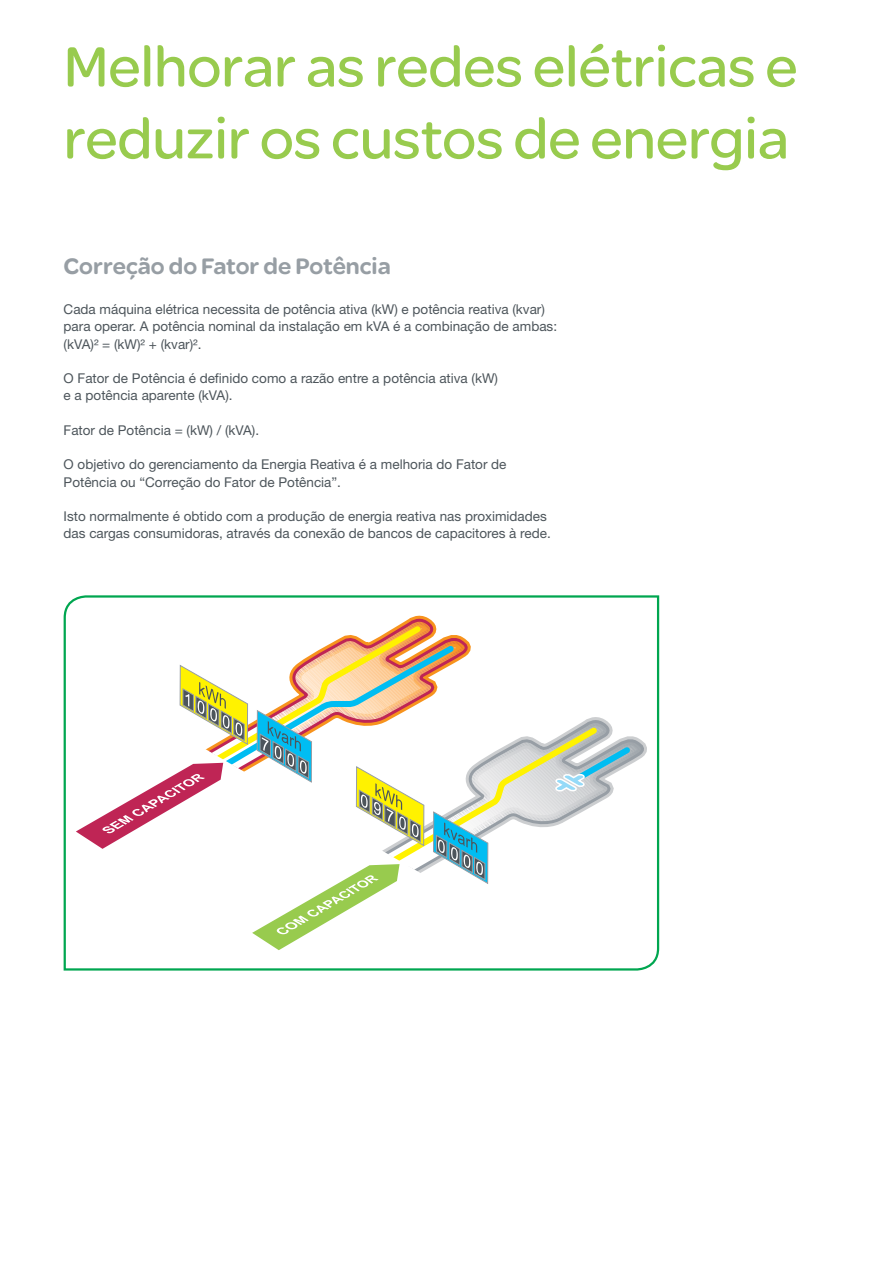
<style>
.page{position:relative;width:893px;height:1263px;background:#fff}
.page>*{position:absolute;margin:0;border:0;box-sizing:border-box;transform-origin:0 0}
.t1{font:60px/72px "SE Optimist";letter-spacing:-.005em;color:#98cb4e}
.t2{font:900 24px "SE Optimist";color:#979ea4}
.t3{font:13.5px/17.2px "Helvetica Neue LT Std";color:#4d555b}
</style>
<div class="page">
<svg style="left:63px;top:595px;width:597px;height:376px"></svg>
<h1 class="t1" style="left:64px;top:36px;width:735px">Melhorar as redes elétricas e reduzir os custos de energia</h1>
<h2 class="t2" style="left:64px;top:258px;width:329px">Correção do Fator de Potência</h2>
<p class="t3" style="left:64px;top:302px;width:495px">Cada máquina elétrica necessita de potência ativa (kW) e potência reativa (kvar) para operar. A potência nominal da instalação em kVA é a combinação de ambas: (kVA)² = (kW)² + (kvar)².</p>
<p class="t3" style="left:64px;top:371px;width:436px">O Fator de Potência é definido como a razão entre a potência ativa (kW) e a potência aparente (kVA).</p>
<p class="t3" style="left:64px;top:423px;width:197px">Fator de Potência = (kW) / (kVA).</p>
<p class="t3" style="left:64px;top:458px;width:444px">O objetivo do gerenciamento da Energia Reativa é a melhoria do Fator de<br>Potência ou “Correção do Fator de Potência”.</p>
<p class="t3" style="left:64px;top:509px;width:488px">Isto normalmente é obtido com a produção de energia reativa nas proximidades das cargas consumidoras, através da conexão de bancos de capacitores à rede.</p>
</div>
